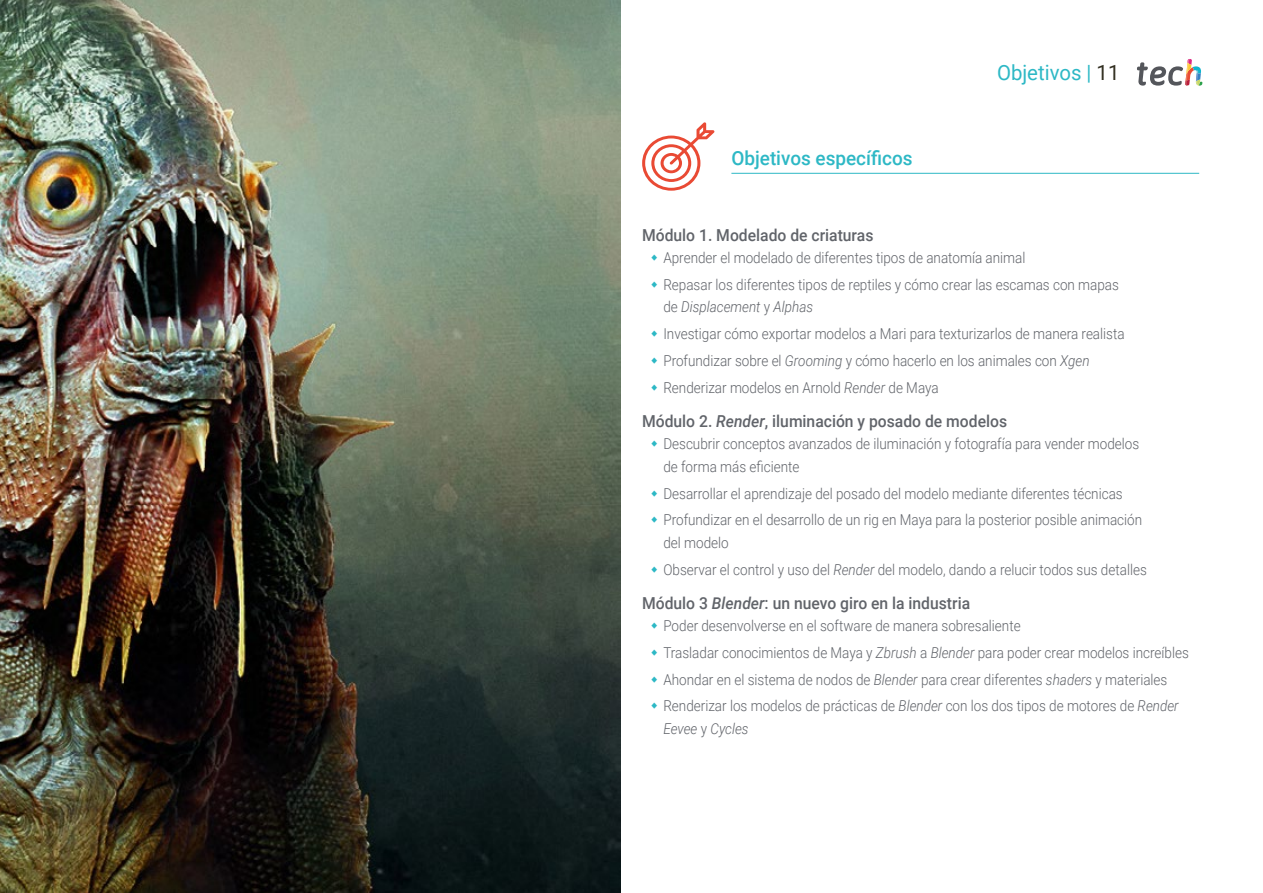
<style>
.page{position:relative;width:1263px;height:893px;background:#fff}
.page>*{position:absolute;margin:0;border:0;box-sizing:border-box;transform-origin:0 0}
.t1{font:21px "Roboto";color:#2db8c5}
.t2{font:500 19.5px "Roboto";color:#2db8c5}
.t3{font:500 16.5px "Roboto";color:#61646a;scale:.95 1}
.t4{font:300 15px/26.7px "Roboto";color:#61646a;scale:.9 1}
.t5{font:italic 300 15px "Roboto";color:#61646a;scale:.9 1}
.s1{color:#312e20}
.s2{font-style:italic}
.s3{font-style:normal}
</style>
<div class="page">
<hr style="left:731px;top:173px;width:468px;height:1px;background:#2db8c5">
<svg style="left:642px;top:122px;width:72px;height:69px"></svg>
<img style="left:0;top:0;width:621px;height:893px">
<svg style="left:1137px;top:59px;width:65px;height:27px"></svg>
<h2 class="t2" style="left:731px;top:144px;width:183px">Objetivos específicos</h2>
<h1 class="t1" style="left:997px;top:57px;width:124px">Objetivos | <span class="s1">11</span></h1>
<p class="t3" style="left:642px;top:223px;width:245px">Módulo 1. Modelado de criaturas</p>
<p class="t4" style="left:663px;top:244px;width:508px">Aprender el modelado de diferentes tipos de anatomía animal<br>Repasar los diferentes tipos de reptiles y cómo crear las escamas con mapas</p>
<p class="t4" style="left:663px;top:293px;width:514px">de <span class="s2">Displacement</span> y <span class="s2">Alphas<br></span>Investigar cómo exportar modelos a Mari para texturizarlos de manera realista Profundizar sobre el <span class="s2">Grooming</span> y cómo hacerlo en los animales con <span class="s2">Xgen </span>Renderizar modelos en Arnold <span class="s2">Render</span> de Maya</p>
<p class="t3" style="left:642px;top:409px;width:386px">Módulo 2. <span class="s2">Render</span>, iluminación y posado de modelos</p>
<p class="t4" style="left:663px;top:432px;width:530px;line-height:22.5px">Descubrir conceptos avanzados de iluminación y fotografía para vender modelos de forma más eficiente</p>
<p class="t4" style="left:663px;top:479px;width:534px">Desarrollar el aprendizaje del posado del modelo mediante diferentes técnicas<br>Profundizar en el desarrollo de un rig en Maya para la posterior posible animación</p>
<p class="t4" style="left:663px;top:528px;width:539px">del modelo<br>Observar el control y uso del <span class="s2">Render</span> del modelo, dando a relucir todos sus detalles</p>
<p class="t3" style="left:642px;top:591px;width:347px">Módulo 3 <span class="s2">Blender</span>: un nuevo giro en la industria</p>
<p class="t4" style="left:663px;top:612px;width:585px">Poder desenvolverse en el software de manera sobresaliente<br>Trasladar conocimientos de Maya y <span class="s2">Zbrush</span> a <span class="s2">Blender</span> para poder crear modelos increíbles Ahondar en el sistema de nodos de <span class="s2">Blender</span> para crear diferentes <span class="s2">shaders</span> y materiales Renderizar los modelos de prácticas de <span class="s2">Blender</span> con los dos tipos de motores de <span class="s2">Render</span></p>
<p class="t5" style="left:663px;top:718px;width:96px">Eevee <span class="s3">y</span> Cycles</p>
</div>
